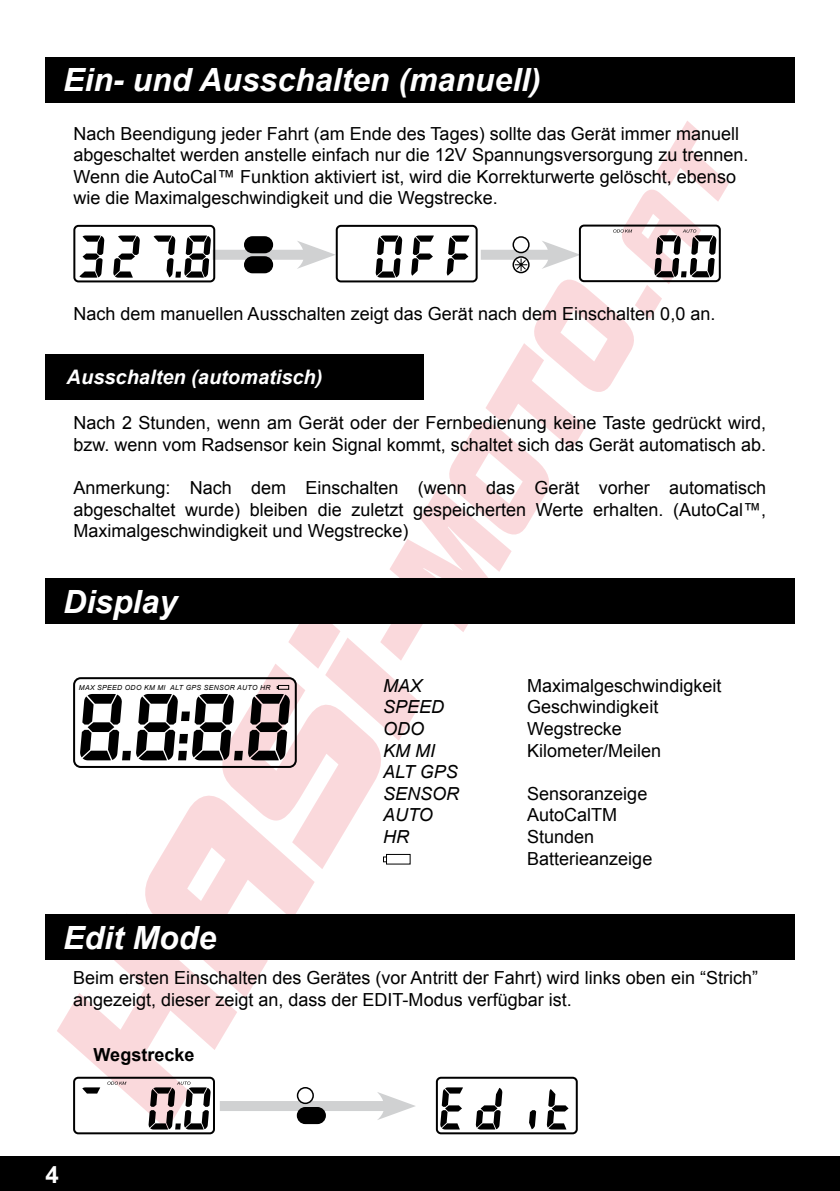
<style>
.page{position:relative;width:840px;height:1191px;background:#fff}
.page>*{position:absolute;margin:0;border:0;box-sizing:border-box;transform-origin:0 0}
.t1{font:italic 700 32px "Arial";color:#fff}
.t2{font:700 24px "Arial";color:#fff}
.t3{font:italic 700 20px "Arial";color:#fff}
.t4{font:18px/21.6px "Arial";color:#000}
.t5{font:italic 18px/21.6px "Arial";color:#000}
.t6{font:700 18px "Arial";color:#000}
.t7{font:italic 7px "Arial";letter-spacing:.045em;color:#000}
</style>
<div class="page">
<svg style="left:57px;top:638px;width:364px;height:487px"></svg>
<svg style="left:288px;top:624px;width:52px;height:44px"></svg>
<svg style="left:389px;top:277px;width:245px;height:355px"></svg>
<svg style="left:380px;top:624px;width:45px;height:36px"></svg>
<div style="left:0;top:1157px;width:839px;height:34px;background:#000"></div>
<div style="left:45px;top:914px;width:749px;height:45px;background:#000"></div>
<div style="left:220px;top:1101px;width:173px;height:10px;background:#d0d1d2"></div>
<svg style="left:377px;top:1091px;width:38px;height:29px"></svg>
<div style="left:212px;top:250px;width:101px;height:10px;background:#d0d1d2"></div>
<svg style="left:296px;top:241px;width:39px;height:28px"></svg>
<div style="left:480px;top:250px;width:77px;height:10px;background:#d0d1d2"></div>
<svg style="left:541px;top:241px;width:37px;height:28px"></svg>
<div style="left:244px;top:237px;width:28px;height:15px;background:#000;border-radius:8px"></div>
<div style="left:244px;top:236px;width:29px;height:17px;border:2px solid #000;border-radius:8px"></div>
<div style="left:244px;top:257px;width:28px;height:15px;background:#000;border-radius:8px"></div>
<div style="left:244px;top:256px;width:29px;height:17px;border:2px solid #000;border-radius:8px"></div>
<div style="left:512px;top:236px;width:17px;height:17px;border:2px solid #000;border-radius:50%"></div>
<div style="left:512px;top:256px;width:17px;height:17px;border:2px solid #000;border-radius:50%"></div>
<svg style="left:514px;top:258px;width:13px;height:13px"></svg>
<div style="left:45px;top:354px;width:378px;height:46px;background:#000"></div>
<div style="left:297px;top:1087px;width:16px;height:16px;background:#fff;border-radius:50%"></div>
<div style="left:296px;top:1087px;width:18px;height:17px;border:2px solid #000;border-radius:50%"></div>
<div style="left:297px;top:1107px;width:28px;height:16px;background:#000;border-radius:8px"></div>
<div style="left:296px;top:1107px;width:30px;height:17px;border:2px solid #000;border-radius:8px"></div>
<div style="left:45px;top:57px;width:749px;height:45px;background:#000"></div>
<div style="left:175px;top:271px;width:6px;height:7px;background:#000"></div>
<svg style="left:113px;top:235px;width:27px;height:43px"></svg>
<svg style="left:153px;top:235px;width:22px;height:42px"></svg>
<svg style="left:79px;top:235px;width:25px;height:43px"></svg>
<div style="left:73px;top:225px;width:142px;height:57px;border:2px solid #000;border-radius:4px"></div>
<svg style="left:184px;top:235px;width:27px;height:43px"></svg>
<div style="left:335px;top:225px;width:142px;height:57px;border:2px solid #000;border-radius:4px"></div>
<svg style="left:375px;top:235px;width:27px;height:43px"></svg>
<svg style="left:411px;top:235px;width:22px;height:41px"></svg>
<svg style="left:446px;top:235px;width:23px;height:41px"></svg>
<div style="left:578px;top:225px;width:142px;height:57px;border:2px solid #000;border-radius:4px"></div>
<svg style="left:613px;top:121px;width:115px;height:198px"></svg>
<div style="left:45px;top:578px;width:749px;height:46px;background:#000"></div>
<div style="left:278px;top:685px;width:11px;height:5px;border:1px solid #000"></div>
<div style="left:73px;top:677px;width:223px;height:91px;border:2px solid #000;border-radius:7px"></div>
<svg style="left:80px;top:686px;width:210px;height:74px"></svg>
<svg style="left:107px;top:1081px;width:19px;height:3px"></svg>
<svg style="left:82px;top:1087px;width:18px;height:6px"></svg>
<div style="left:73px;top:1076px;width:142px;height:58px;border:2px solid #000;border-radius:4px"></div>
<svg style="left:148px;top:1081px;width:62px;height:48px"></svg>
<svg style="left:475px;top:1088px;width:27px;height:41px"></svg>
<svg style="left:529px;top:1110px;width:7px;height:19px"></svg>
<div style="left:435px;top:1076px;width:142px;height:58px;border:2px solid #000;border-radius:4px"></div>
<svg style="left:440px;top:1087px;width:23px;height:42px"></svg>
<svg style="left:546px;top:1089px;width:22px;height:40px"></svg>
<svg style="left:382px;top:853px;width:29px;height:12px"></svg>
<h1 class="t1" style="left:63px;top:59px;width:479px">Ein- und Ausschalten (manuell)</h1>
<p class="t4" style="left:73px;top:123px;width:676px">Nach Beendigung jeder Fahrt (am Ende des Tages) sollte das Gerät immer manuell abgeschaltet werden anstelle einfach nur die 12V Spannungsversorgung zu trennen.<br>Wenn die AutoCal™ Funktion aktiviert ist, wird die Korrekturwerte gelöscht, ebenso wie die Maximalgeschwindigkeit und die Wegstrecke.</p>
<p class="t4" style="left:73px;top:303px;width:643px">Nach dem manuellen Ausschalten zeigt das Gerät nach dem Einschalten 0,0 an.</p>
<p class="t3" style="left:67px;top:364px;width:257px">Ausschalten (automatisch)</p>
<p class="t4" style="left:73px;top:412px;width:694px">Nach 2 Stunden, wenn am Gerät oder der Fernbedienung keine Taste gedrückt wird, bzw. wenn vom Radsensor kein Signal kommt, schaltet sich das Gerät automatisch ab.</p>
<p class="t4" style="left:73px;top:477px;width:694px;text-align:justify">Anmerkung: Nach dem Einschalten (wenn das Gerät vorher automatisch abgeschaltet wurde) bleiben die zuletzt gespeicherten Werte erhalten. (AutoCal™, Maximalgeschwindigkeit und Wegstrecke)</p>
<h1 class="t1" style="left:63px;top:580px;width:115px">Display</h1>
<p class="t7" style="left:79px;top:682px;width:193px">MAX SPEED ODO KM MI ALT GPS SENSOR AUTO HR</p>
<p class="t5" style="left:383px;top:675px;width:41px">MAX</p>
<p class="t4" style="left:527px;top:675px;width:196px">Maximalgeschwindigkeit</p>
<p class="t5" style="left:383px;top:696px;width:63px">SPEED</p>
<p class="t4" style="left:527px;top:696px;width:133px">Geschwindigkeit</p>
<p class="t5" style="left:383px;top:718px;width:43px">ODO</p>
<p class="t4" style="left:527px;top:718px;width:96px">Wegstrecke</p>
<p class="t5" style="left:383px;top:739px;width:54px">KM MI</p>
<p class="t4" style="left:527px;top:739px;width:136px">Kilometer/Meilen</p>
<p class="t5" style="left:383px;top:761px;width:78px">ALT GPS<br>SENSOR</p>
<p class="t4" style="left:527px;top:783px;width:122px">Sensoranzeige</p>
<p class="t5" style="left:383px;top:804px;width:51px">AUTO</p>
<p class="t4" style="left:527px;top:804px;width:92px">AutoCalTM</p>
<p class="t5" style="left:383px;top:826px;width:27px">HR</p>
<p class="t4" style="left:527px;top:826px;width:127px">Stunden<br>Batterieanzeige</p>
<h1 class="t1" style="left:63px;top:916px;width:154px">Edit Mode</h1>
<p class="t4" style="left:73px;top:966px;width:686px">Beim ersten Einschalten des Gerätes (vor Antritt der Fahrt) wird links oben ein “Strich” angezeigt, dieser zeigt an, dass der EDIT-Modus verfügbar ist.</p>
<p class="t6" style="left:94px;top:1043px;width:102px">Wegstrecke</p>
<h2 class="t2" style="left:45px;top:1158px;width:15px">4</h2>
</div>
